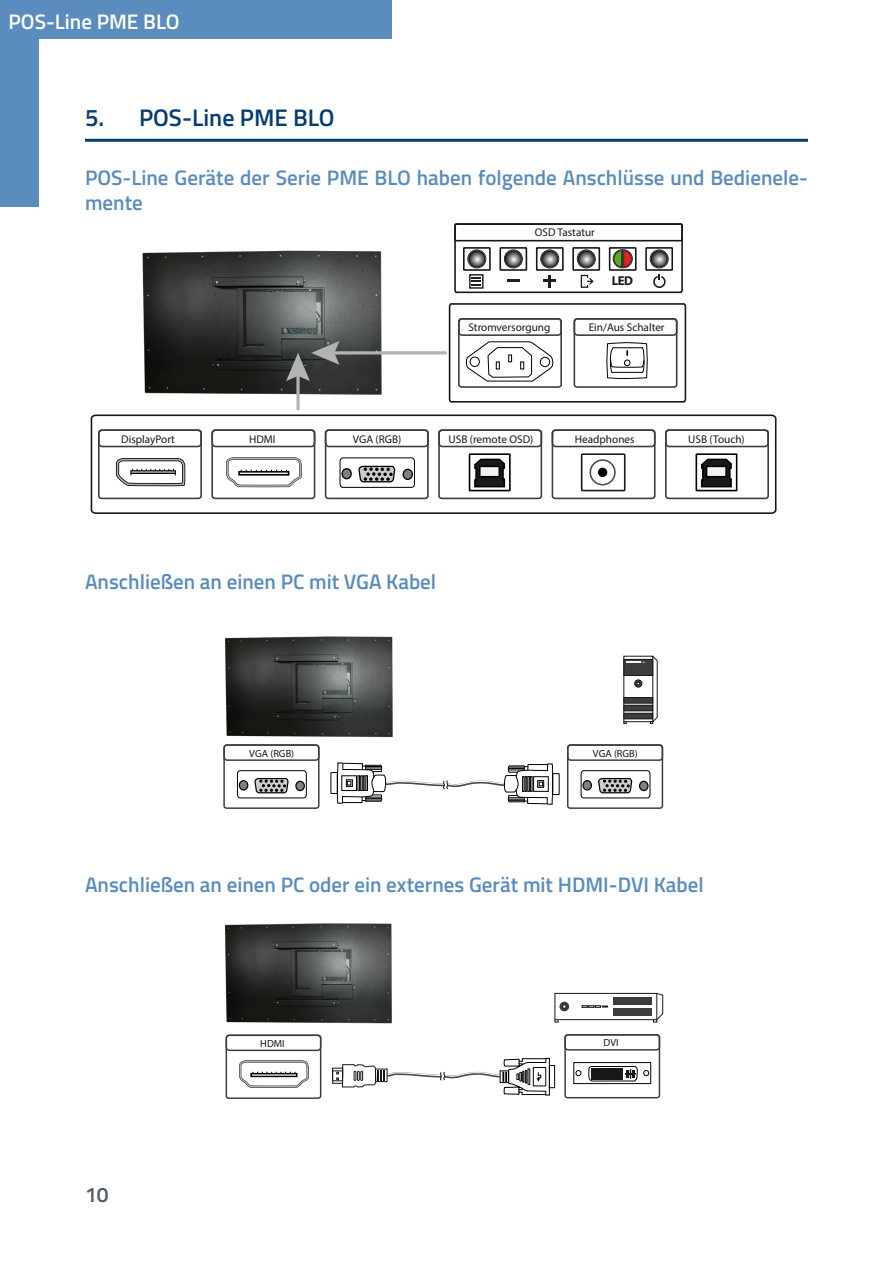
<style>
.page{position:relative;width:893px;height:1263px;background:#fff}
.page>*{position:absolute;margin:0;border:0;box-sizing:border-box;transform-origin:0 0}
.t1{font:600 24px "Titillium Web";color:#023e73}
.Überschrift_2_FORTEC_Integrated{font:600 21px/25.2px "Titillium Web";color:#5a8cbe}
.t2{font:600 21px "Titillium Web";color:#fff}
.t3{font:600 21px "Titillium Web";color:#505a64}
.t4{font:700 12.9px "Myriad Pro";color:#1a171b}
.t5{font:11.25px "Myriad Pro";color:#1a171b}
.t6{font:11.25px "Myriad Pro";color:#19161a}
.t7{font:10.35px "Myriad Pro";color:#1a171b}
</style>
<div class="page">
<div style="left:0;top:0;width:391px;height:38px;background:#5a8cbe"></div>
<div style="left:0;top:32px;width:38px;height:175px;background:#5a8cbe"></div>
<hr style="left:85px;top:139px;width:723px;height:3px;background:#023e73">
<img style="left:142px;top:250px;width:279px;height:161px">
<svg style="left:90px;top:414px;width:687px;height:100px"></svg>
<div style="left:325px;top:429px;width:104px;height:70px;border:2px solid #3d3d3f;border-radius:3px"></div>
<div style="left:325px;top:429px;width:104px;height:18px;border:2px solid #3d3d3f;border-radius:3px"></div>
<svg style="left:358px;top:456px;width:38px;height:33px"></svg>
<div style="left:342px;top:469px;width:9px;height:10px;background:#808080;border-radius:50%"></div>
<div style="left:341px;top:468px;width:11px;height:11px;border:1px solid #000;border-radius:50%"></div>
<div style="left:403px;top:469px;width:9px;height:10px;background:#808080;border-radius:50%"></div>
<div style="left:403px;top:469px;width:10px;height:11px;border:1px solid #000;border-radius:50%"></div>
<div style="left:340px;top:458px;width:75px;height:30px;border:1px solid #000;border-radius:3px"></div>
<div style="left:665px;top:429px;width:104px;height:70px;border:2px solid #3d3d3f;border-radius:3px"></div>
<div style="left:665px;top:429px;width:104px;height:18px;border:2px solid #3d3d3f;border-radius:3px"></div>
<div style="left:695px;top:453px;width:42px;height:38px;border:2px solid #000"></div>
<svg style="left:700px;top:458px;width:33px;height:30px"></svg>
<div style="left:706px;top:466px;width:20px;height:11px;background:#f2f2f2"></div>
<div style="left:706px;top:466px;width:21px;height:11px;border:2px solid #000"></div>
<div style="left:98px;top:429px;width:104px;height:70px;border:2px solid #3d3d3f;border-radius:3px"></div>
<div style="left:98px;top:429px;width:104px;height:18px;border:2px solid #3d3d3f;border-radius:3px"></div>
<svg style="left:116px;top:456px;width:70px;height:32px"></svg>
<div style="left:211px;top:429px;width:104px;height:70px;border:2px solid #3d3d3f;border-radius:3px"></div>
<div style="left:211px;top:429px;width:104px;height:18px;border:2px solid #3d3d3f;border-radius:3px"></div>
<svg style="left:224px;top:455px;width:79px;height:34px"></svg>
<div style="left:438px;top:429px;width:104px;height:70px;border:2px solid #3d3d3f;border-radius:3px"></div>
<div style="left:438px;top:429px;width:104px;height:18px;border:2px solid #3d3d3f;border-radius:3px"></div>
<div style="left:469px;top:453px;width:42px;height:38px;border:2px solid #000"></div>
<svg style="left:473px;top:458px;width:33px;height:30px"></svg>
<div style="left:480px;top:466px;width:19px;height:11px;background:#f2f2f2"></div>
<div style="left:479px;top:466px;width:21px;height:11px;border:2px solid #000"></div>
<div style="left:552px;top:429px;width:104px;height:70px;border:2px solid #3d3d3f;border-radius:3px"></div>
<div style="left:552px;top:429px;width:104px;height:18px;border:2px solid #3d3d3f;border-radius:3px"></div>
<div style="left:589px;top:459px;width:27px;height:26px;border:2px solid #4d4d4d;border-radius:50%"></div>
<div style="left:581px;top:453px;width:44px;height:38px;border:2px solid #1a171b"></div>
<div style="left:599px;top:468px;width:7px;height:8px;background:#000;border-radius:50%"></div>
<div style="left:598px;top:468px;width:9px;height:9px;border:2px solid #000;border-radius:50%"></div>
<svg style="left:448px;top:303px;width:239px;height:100px"></svg>
<div style="left:574px;top:318px;width:103px;height:70px;border:2px solid #3d3d3f;border-radius:3px"></div>
<div style="left:574px;top:318px;width:103px;height:18px;border:2px solid #3d3d3f;border-radius:3px"></div>
<svg style="left:454px;top:223px;width:229px;height:71px"></svg>
<hr style="left:330px;top:351px;width:117px;height:3px;background:#b3b3b3">
<svg style="left:296px;top:381px;width:4px;height:29px"></svg>
<svg style="left:286px;top:341px;width:53px;height:40px"></svg>
<div style="left:223px;top:744px;width:97px;height:65px;border:1px solid #3d3d3f;border-radius:2px"></div>
<svg style="left:254px;top:778px;width:36px;height:21px"></svg>
<div style="left:239px;top:781px;width:9px;height:9px;background:#808080;border-radius:50%"></div>
<div style="left:239px;top:780px;width:9px;height:10px;border:1px solid #000;border-radius:50%"></div>
<div style="left:296px;top:781px;width:8px;height:9px;background:#808080;border-radius:50%"></div>
<div style="left:295px;top:781px;width:10px;height:10px;border:1px solid #000;border-radius:50%"></div>
<div style="left:237px;top:770px;width:70px;height:28px;border:1px solid #000;border-radius:3px"></div>
<div style="left:567px;top:744px;width:96px;height:65px;border:1px solid #3d3d3f;border-radius:2px"></div>
<div style="left:567px;top:744px;width:96px;height:17px;border:1px solid #3d3d3f;border-radius:3px"></div>
<svg style="left:597px;top:778px;width:36px;height:21px"></svg>
<div style="left:583px;top:781px;width:8px;height:9px;background:#808080;border-radius:50%"></div>
<div style="left:582px;top:780px;width:10px;height:10px;border:1px solid #000;border-radius:50%"></div>
<div style="left:639px;top:781px;width:9px;height:9px;background:#808080;border-radius:50%"></div>
<div style="left:639px;top:781px;width:10px;height:10px;border:1px solid #000;border-radius:50%"></div>
<div style="left:581px;top:770px;width:69px;height:28px;border:1px solid #000;border-radius:3px"></div>
<div style="left:331px;top:772px;width:7px;height:22px;border:1px solid #000"></div>
<div style="left:552px;top:773px;width:7px;height:22px;border:1px solid #000"></div>
<svg style="left:337px;top:763px;width:216px;height:41px"></svg>
<svg style="left:626px;top:658px;width:25px;height:62px"></svg>
<div style="left:624px;top:659px;width:29px;height:16px;background:#3d3d3f"></div>
<div style="left:624px;top:659px;width:29px;height:17px;border:1px solid #1a171b"></div>
<svg style="left:635px;top:680px;width:7px;height:7px"></svg>
<div style="left:634px;top:680px;width:8px;height:7px;border:1px solid #1a171b;border-radius:50%"></div>
<div style="left:624px;top:698px;width:29px;height:5px;background:#3d3d3f"></div>
<div style="left:624px;top:697px;width:29px;height:6px;border:1px solid #1a171b"></div>
<div style="left:624px;top:705px;width:29px;height:6px;background:#3d3d3f"></div>
<div style="left:624px;top:705px;width:29px;height:6px;border:1px solid #1a171b"></div>
<div style="left:624px;top:713px;width:29px;height:6px;background:#3d3d3f"></div>
<div style="left:624px;top:713px;width:29px;height:6px;border:1px solid #1a171b"></div>
<svg style="left:626px;top:662px;width:19px;height:1px"></svg>
<hr style="left:657px;top:661px;width:1px;height:56px;background:#1a171b">
<svg style="left:652px;top:656px;width:6px;height:5px"></svg>
<svg style="left:650px;top:717px;width:8px;height:7px"></svg>
<img style="left:223px;top:636px;width:170px;height:125px">
<div style="left:226px;top:1034px;width:95px;height:65px;border:1px solid #3d3d3f;border-radius:2px"></div>
<div style="left:226px;top:1034px;width:95px;height:17px;border:1px solid #3d3d3f;border-radius:3px"></div>
<svg style="left:239px;top:1060px;width:70px;height:28px"></svg>
<div style="left:564px;top:1034px;width:96px;height:64px;border:1px solid #3d3d3f;border-radius:2px"></div>
<div style="left:564px;top:1034px;width:96px;height:16px;border:1px solid #3d3d3f;border-radius:3px"></div>
<div style="left:573px;top:1062px;width:78px;height:22px;border:1px solid #000"></div>
<svg style="left:576px;top:1070px;width:5px;height:6px"></svg>
<svg style="left:588px;top:1066px;width:61px;height:16px"></svg>
<div style="left:332px;top:1068px;width:11px;height:15px;border:1px solid #1a171b"></div>
<div style="left:332px;top:1071px;width:11px;height:10px;border:1px solid #1a171b"></div>
<div style="left:549px;top:1065px;width:6px;height:23px;border:1px solid #000"></div>
<svg style="left:336px;top:1058px;width:214px;height:37px"></svg>
<img style="left:224px;top:923px;width:168px;height:123px">
<div style="left:555px;top:993px;width:102px;height:27px;border:1px solid #1a171b"></div>
<div style="left:559px;top:1002px;width:10px;height:9px;background:#3d3d3f;border-radius:50%"></div>
<div style="left:613px;top:997px;width:39px;height:8px;background:#3d3d3f"></div>
<div style="left:613px;top:1008px;width:39px;height:8px;background:#3d3d3f"></div>
<svg style="left:562px;top:1004px;width:5px;height:5px"></svg>
<svg style="left:582px;top:1005px;width:26px;height:3px"></svg>
<svg style="left:653px;top:992px;width:10px;height:30px"></svg>
<p class="t2" style="left:9px;top:6px;width:173px">POS-Line PME BLO</p>
<p class="t1" style="left:85px;top:100px;width:251px">5. POS-Line PME BLO</p>
<p class="Überschrift_2_FORTEC_Integrated" style="left:85px;top:164px;width:724px">POS-Line Geräte der Serie PME BLO haben folgende Anschlüsse und Bedienele&shy;mente</p>
<p class="t5" style="left:535px;top:225px;width:62px">OSD Tastatur</p>
<p class="t4" style="left:612px;top:272px;width:23px">LED</p>
<p class="t5" style="left:468px;top:321px;width:83px">Stromversorgung</p>
<p class="t5" style="left:589px;top:321px;width:77px">Ein/Aus Schalter</p>
<p class="t5" style="left:121px;top:432px;width:55px">DisplayPort</p>
<p class="t5" style="left:249px;top:432px;width:28px">HDMI</p>
<p class="t6" style="left:353px;top:432px;width:50px">VGA (RGB)</p>
<p class="t5" style="left:449px;top:432px;width:86px">USB (remote OSD)</p>
<p class="t5" style="left:575px;top:432px;width:61px">Headphones</p>
<p class="t6" style="left:688px;top:432px;width:58px">USB (Touch)</p>
<p class="Überschrift_2_FORTEC_Integrated" style="left:85px;top:568px;width:353px">Anschließen an einen PC mit VGA Kabel</p>
<p class="t7" style="left:249px;top:747px;width:46px">VGA (RGB)</p>
<p class="t7" style="left:593px;top:747px;width:46px">VGA (RGB)</p>
<p class="Überschrift_2_FORTEC_Integrated" style="left:85px;top:870px;width:620px">Anschließen an einen PC oder ein externes Gerät mit HDMI-DVI Kabel</p>
<p class="t3" style="left:85px;top:1178px;width:25px">10</p>
<p class="t7" style="left:260px;top:1037px;width:26px">HDMI</p>
<p class="t7" style="left:604px;top:1036px;width:17px">DVI</p>
</div>
